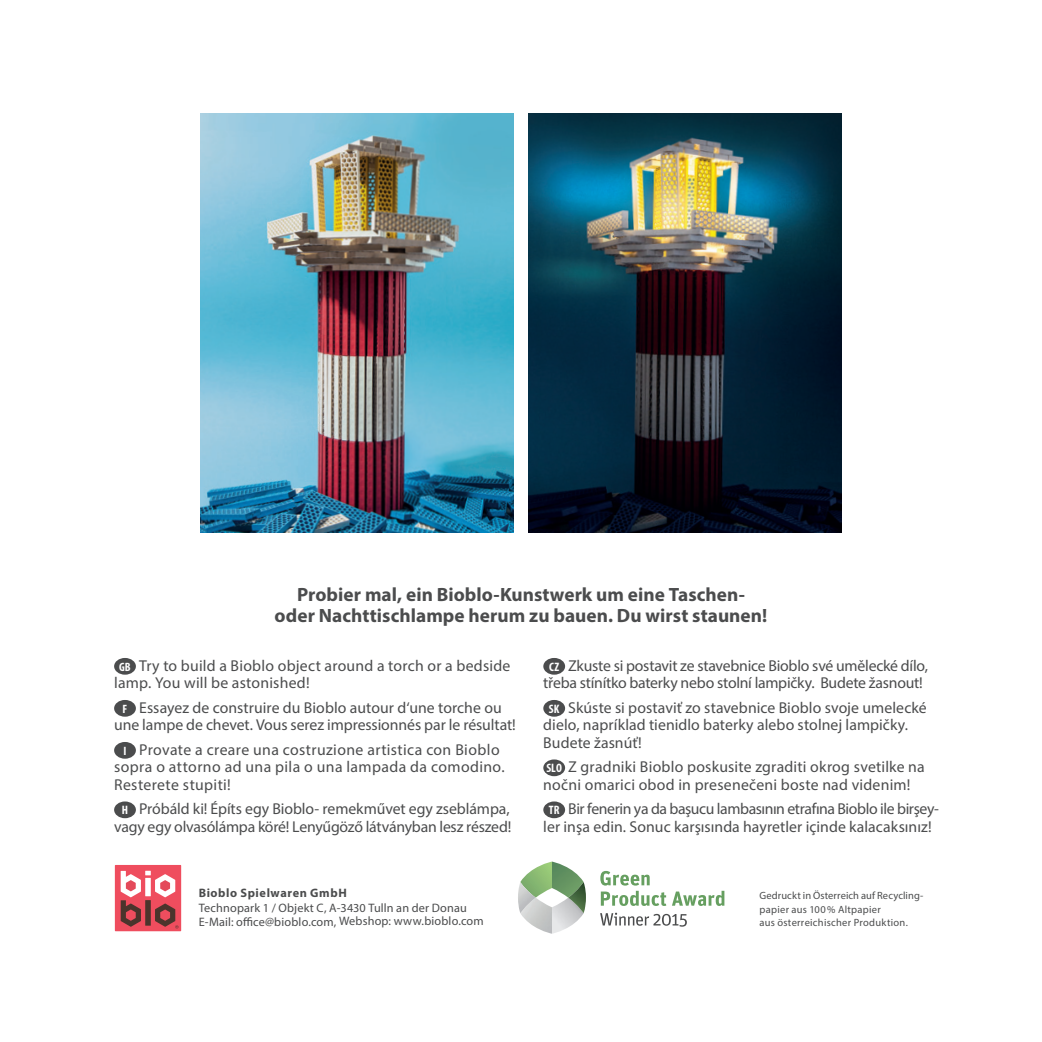
<style>
.page{position:relative;width:1042px;height:1042px;background:#fff}
.page>*{position:absolute;margin:0;border:0;box-sizing:border-box;transform-origin:0 0}
.t1{font:700 19.25px "Myriad Pro";color:#4b4c4d}
.t2{font:15.75px/17.5px "Myriad Pro";color:#4b4c4d}
.t3{font:15.75px/17.5px "Myriad Pro";letter-spacing:.025em;color:#4b4c4d}
.t4{font:12.25px "Myriad Pro";letter-spacing:.015em;color:#4b4c4d}
.t5{font:700 12.25px "Myriad Pro";letter-spacing:.05em;color:#4b4c4d}
.t6{font:700 condensed 12.25px "Myriad Pro";letter-spacing:.01em;color:#fff}
.t7{font:700 condensed 12.08px "Myriad Pro";color:#fff}
.t8{font:10.5px "Myriad Pro";letter-spacing:.025em;color:#4b4c4d}
</style>
<div class="page">
<div style="left:114px;top:658px;width:22px;height:17px;background:#4b4c4d;border-radius:50%"></div>
<div style="left:114px;top:700px;width:22px;height:17px;background:#4b4c4d;border-radius:50%"></div>
<div style="left:114px;top:742px;width:22px;height:17px;background:#4b4c4d;border-radius:50%"></div>
<div style="left:114px;top:801px;width:22px;height:17px;background:#4b4c4d;border-radius:50%"></div>
<div style="left:543px;top:658px;width:22px;height:17px;background:#4b4c4d;border-radius:50%"></div>
<div style="left:543px;top:700px;width:22px;height:17px;background:#4b4c4d;border-radius:50%"></div>
<div style="left:543px;top:759px;width:22px;height:17px;background:#4b4c4d;border-radius:50%"></div>
<div style="left:543px;top:801px;width:22px;height:17px;background:#4b4c4d;border-radius:50%"></div>
<img style="left:201px;top:113px;width:312px;height:419px">
<img style="left:528px;top:113px;width:313px;height:419px">
<img style="left:552px;top:861px;width:32px;height:72px">
<svg style="left:600px;top:871px;width:50px;height:14px"></svg>
<svg style="left:601px;top:891px;width:65px;height:15px"></svg>
<svg style="left:672px;top:891px;width:52px;height:15px"></svg>
<svg style="left:600px;top:912px;width:87px;height:14px"></svg>
<img style="left:568px;top:882px;width:18px;height:31px">
<svg style="left:520px;top:861px;width:32px;height:36px"></svg>
<img style="left:520px;top:897px;width:32px;height:36px">
<img style="left:518px;top:882px;width:18px;height:31px">
<svg style="left:115px;top:865px;width:66px;height:66px"></svg>
<div style="left:145px;top:900px;width:6px;height:25px;background:#4b342c"></div>
<p class="t1" style="left:297px;top:581px;width:449px">Probier mal, ein Bioblo-Kunstwerk um eine Taschen-</p>
<p class="t1" style="left:275px;top:602px;width:494px">oder Nachttischlampe herum zu bauen. Du wirst staunen!</p>
<p class="t2" style="left:114px;top:656px;width:398px;text-indent:25px">Try to build a Bioblo object around a torch or a bedside lamp. You will be astonished!</p>
<p class="t7" style="left:123px;top:701px;width:6px">F</p>
<p class="t7" style="left:119px;top:659px;width:13px">GB</p>
<p class="t2" style="left:114px;top:698px;width:403px;text-indent:25px">Essayez de construire du Bioblo autour d‘une torche ou une lampe de chevet. Vous serez impressionnés par le résultat!</p>
<p class="t7" style="left:123px;top:743px;width:5px">I</p>
<p class="t3" style="left:114px;top:740px;width:392px;text-indent:25px">Provate a creare una costruzione artistica con Bioblo sopra o attorno ad una pila o una lampada da comodino.<br>Resterete stupiti!</p>
<p class="t6" style="left:122px;top:802px;width:8px">H</p>
<p class="t2" style="left:114px;top:800px;width:399px;text-align:right">Próbáld ki! Építs egy Bioblo- remekművet egy zseblámpa, vagy egy olvasólámpa köré! Lenyűgöző látványban lesz részed!</p>
<p class="t5" style="left:199px;top:884px;width:150px">Bioblo Spielwaren GmbH</p>
<p class="t4" style="left:199px;top:900px;width:269px">Technopark 1 / Objekt C, A-3430 Tulln an der Donau</p>
<p class="t4" style="left:199px;top:914px;width:286px">E-Mail: office@bioblo.com, Webshop: www.bioblo.com</p>
<p class="t2" style="left:543px;top:656px;width:386px;text-indent:25px">Zkuste si postavit ze stavebnice Bioblo své umělecké dílo, třeba stínítko baterky nebo stolní lampičky. Budete žasnout!</p>
<p class="t6" style="left:549px;top:701px;width:12px">SK</p>
<p class="t6" style="left:549px;top:659px;width:11px">CZ</p>
<p class="t2" style="left:543px;top:698px;width:385px;text-indent:25px">Skúste si postaviť zo stavebnice Bioblo svoje umelecké dielo, napríklad tienidlo baterky alebo stolnej lampičky.<br>Budete žasnúť!</p>
<p class="t6" style="left:546px;top:760px;width:17px">SLO</p>
<p class="t2" style="left:543px;top:758px;width:383px;text-indent:25px">Z gradniki Bioblo poskusite zgraditi okrog svetilke na nočni omarici obod in presenečeni boste nad videnim!</p>
<p class="t6" style="left:549px;top:802px;width:12px">TR</p>
<p class="t2" style="left:543px;top:800px;width:397px;text-indent:25px">Bir fenerin ya da başucu lambasının etrafına Bioblo ile birşey&shy;ler inşa edin. Sonuc karşısında hayretler içinde kalacaksınız!</p>
<p class="t8" style="left:759px;top:889px;width:165px">Gedruckt in Österreich auf Recycling-</p>
<p class="t8" style="left:759px;top:902px;width:123px">papier aus 100% Altpapier</p>
<p class="t8" style="left:759px;top:915px;width:150px">aus österreichischer Produktion.</p>
</div>
